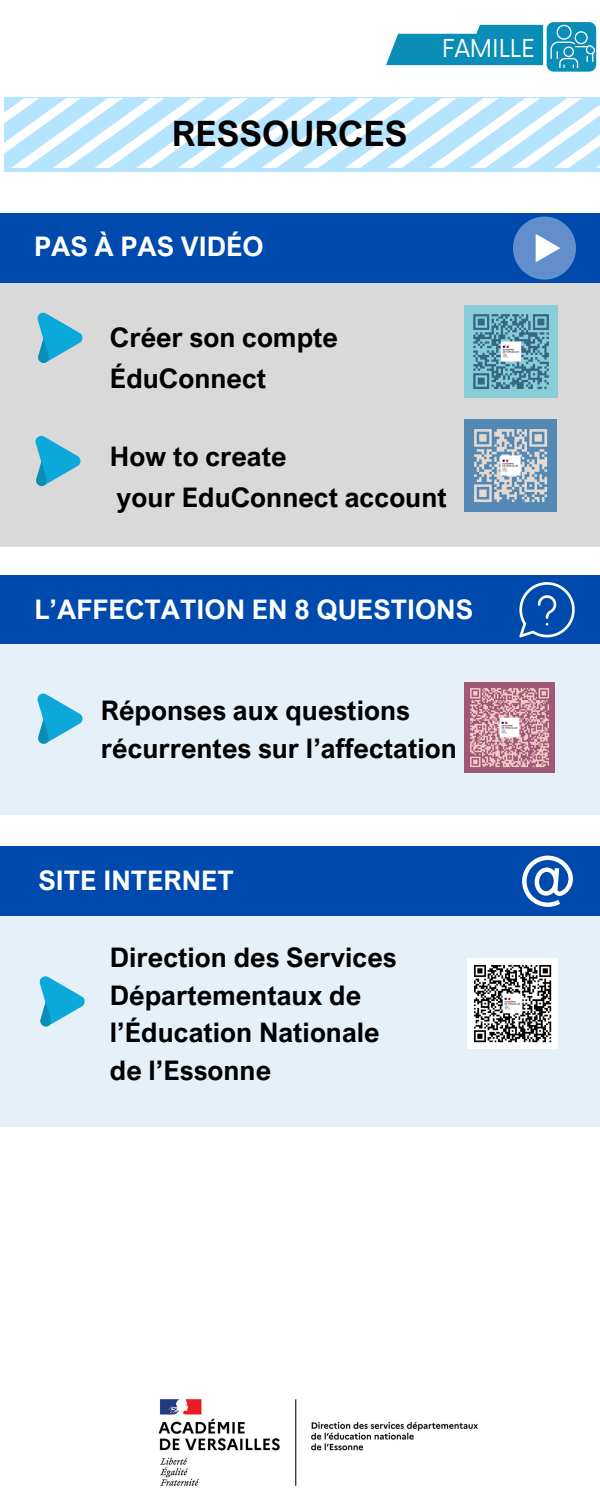
<style>
.page{position:relative;width:600px;height:1500px;background:#fff}
.page>*{position:absolute;margin:0;border:0;box-sizing:border-box;transform-origin:0 0}
.t1{font:700 35px "Arial Nova";color:#000}
.t2{font:700 27px/37.5px "Arial Nova";color:#000}
.t3{font:700 27px "Arial Nova";color:#fff}
.t4{font:24.1px "Now";color:#fff}
</style>
<div class="page">
<svg style="left:386px;top:22px;width:211px;height:50px"></svg>
<div style="left:4px;top:97px;width:596px;height:75px;background:#b5e4ff"></div>
<svg style="left:4px;top:98px;width:596px;height:70px"></svg>
<div style="left:0;top:280px;width:600px;height:267px;background:#d9d9d9"></div>
<div style="left:0;top:213px;width:600px;height:70px;background:#004aad"></div>
<svg style="left:513px;top:217px;width:63px;height:63px"></svg>
<svg style="left:35px;top:435px;width:46px;height:52px"></svg>
<svg style="left:37px;top:312px;width:46px;height:51px"></svg>
<div style="left:0;top:846px;width:600px;height:70px;background:#004aad"></div>
<svg style="left:522px;top:855px;width:51px;height:52px"></svg>
<div style="left:0;top:916px;width:600px;height:210px;background:#e5f0f8"></div>
<img style="left:158px;top:1399px;width:320px;height:87px">
<div style="left:0;top:575px;width:600px;height:70px;background:#004aad"></div>
<div style="left:0;top:645px;width:600px;height:170px;background:#e5f0f8"></div>
<svg style="left:519px;top:582px;width:56px;height:55px"></svg>
<svg style="left:37px;top:693px;width:46px;height:51px"></svg>
<svg style="left:39px;top:976px;width:46px;height:51px"></svg>
<img style="left:468px;top:959px;width:90px;height:90px">
<img style="left:465px;top:306px;width:92px;height:92px">
<img style="left:465px;top:420px;width:91px;height:91px">
<img style="left:465px;top:683px;width:90px;height:90px">
<p class="t1" style="left:172px;top:112px;width:237px">RESSOURCES</p>
<p class="t3" style="left:34px;top:229px;width:231px">PAS À PAS VIDÉO</p>
<p class="t2" style="left:110px;top:316px;width:230px;line-height:41.2px">Créer son compte<br>ÉduConnect</p>
<p class="t4" style="left:442px;top:34px;width:95px">FAMILLE</p>
<p class="t2" style="left:110px;top:435px;width:338px;line-height:41.2px">How to create<br>your EduConnect account</p>
<p class="t3" style="left:34px;top:592px;width:440px">L’AFFECTATION EN 8 QUESTIONS</p>
<p class="t2" style="left:101px;top:691px;width:357px">Réponses aux questions récurrentes sur l’affectation</p>
<p class="t3" style="left:38px;top:864px;width:197px">SITE INTERNET</p>
<p class="t2" style="left:110px;top:938px;width:288px">Direction des Services<br>Départementaux de l’Éducation Nationale de l’Essonne</p>
</div>
